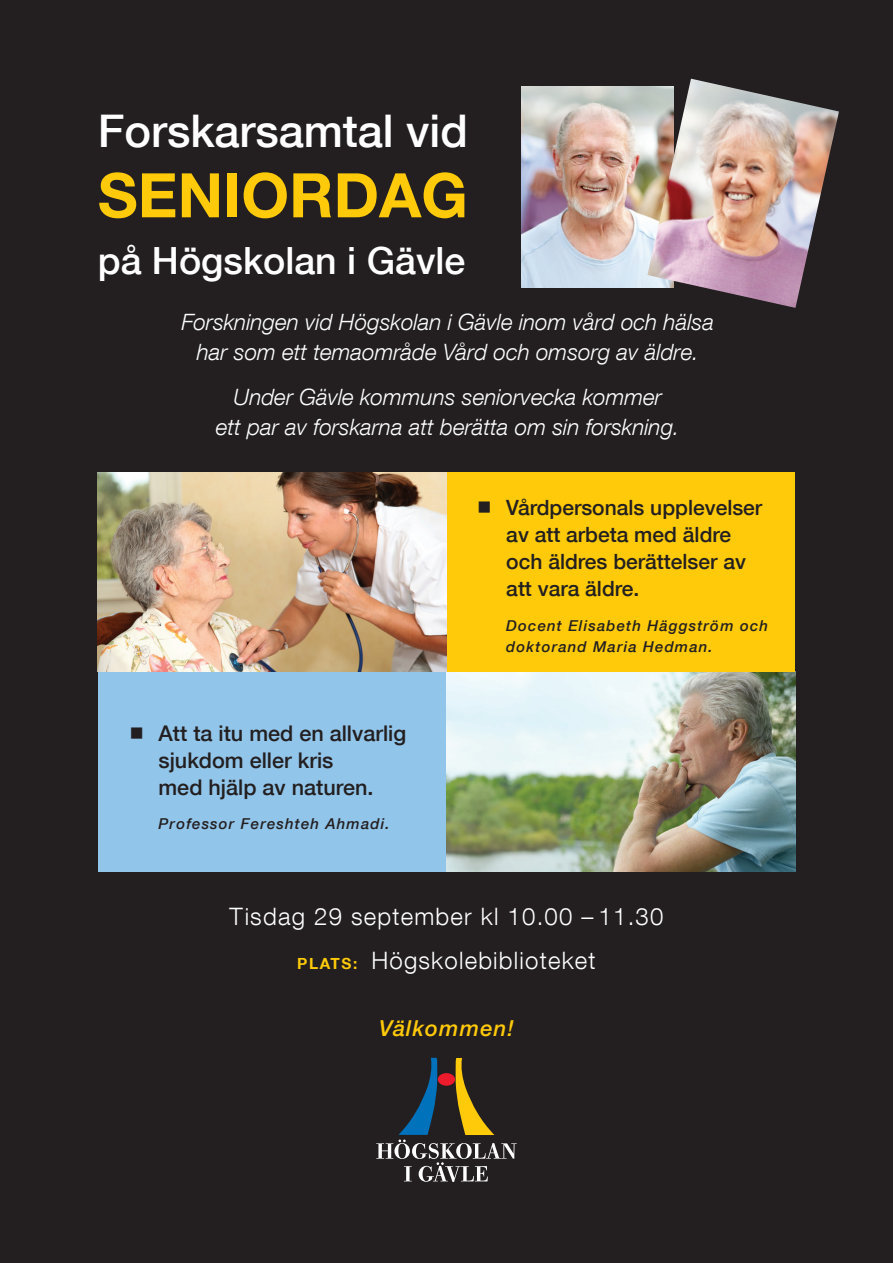
<style>
.page{position:relative;width:893px;height:1263px;background:#231f20}
.page>*{position:absolute;margin:0;border:0;box-sizing:border-box;transform-origin:0 0}
.t1{font:700 61.5px "Helvetica Neue LT Com";color:#feca0a}
.t2{font:500 45px "Helvetica Neue LT Com";color:#fff}
.t3{font:500 37.5px "Helvetica Neue LT Com";color:#fff}
.t4{font:300 24px/43.8px "Helvetica Neue LT Com";letter-spacing:.05em;color:#fff;text-align:center}
.t5{font:italic 300 22.5px/30px "Helvetica Neue LT Com";color:#fff;text-align:center}
.t6{font:italic 500 21.9px "Helvetica Neue LT Com";letter-spacing:.05em;color:#feca0a}
.t7{font:500 21.6px/27px "Helvetica Neue LT Com";color:#231f20}
.t8{font:500 21px/27px "Helvetica Neue LT Com";color:#231f20}
.t9{font:italic 500 15px/21px "Helvetica Neue LT Com";letter-spacing:.075em;color:#231f20}
.s1{font-weight:700;font-size:15.3px;color:#feca0a}
</style>
<div class="page">
<div style="left:98px;top:672px;width:348px;height:200px;background:#92c5ea"></div>
<img style="left:446px;top:672px;width:349px;height:200px">
<img style="left:522px;top:87px;width:125px;height:201px">
<img style="left:647px;top:79px;width:192px;height:229px">
<div style="left:446px;top:472px;width:349px;height:200px;background:#feca0a"></div>
<img style="left:98px;top:472px;width:348px;height:200px">
<svg style="left:376px;top:1058px;width:141px;height:124px"></svg>
<h2 class="t2" style="left:98px;top:104px;width:372px">Forskarsamtal vid</h2>
<h1 class="t1" style="left:98px;top:157px;width:372px">SENIORDAG</h1>
<h3 class="t3" style="left:98px;top:238px;width:369px">på Högskolan i Gävle</h3>
<p class="t5" style="left:181px;top:306px;width:534px">Forskningen vid Högskolan i Gävle inom vård och hälsa har som ett temaområde Vård och omsorg av äldre.</p>
<p class="t5" style="left:216px;top:381px;width:465px">Under Gävle kommuns seniorvecka kommer<br>ett par av forskarna att berätta om sin forskning.</p>
<p class="t7" style="left:159px;top:719px;width:249px">Att ta itu med en allvarlig sjukdom eller kris<br>med hjälp av naturen.</p>
<p class="t9" style="left:159px;top:813px;width:233px">Professor Fereshteh Ahmadi.</p>
<p class="t8" style="left:506px;top:494px;width:258px">Vårdpersonals upplevelser av att arbeta med äldre och äldres berättelser av att vara äldre.</p>
<p class="t9" style="left:506px;top:615px;width:263px">Docent Elisabeth Häggström och doktorand Maria Hedman.</p>
<p class="t4" style="left:230px;top:894px;width:435px">Tisdag 29 september kl 10.00 – 11.30<br><span class="s1">PLATS:</span> Högskolebiblioteket</p>
<p class="t6" style="left:379px;top:1015px;width:136px">Välkommen!</p>
</div>
